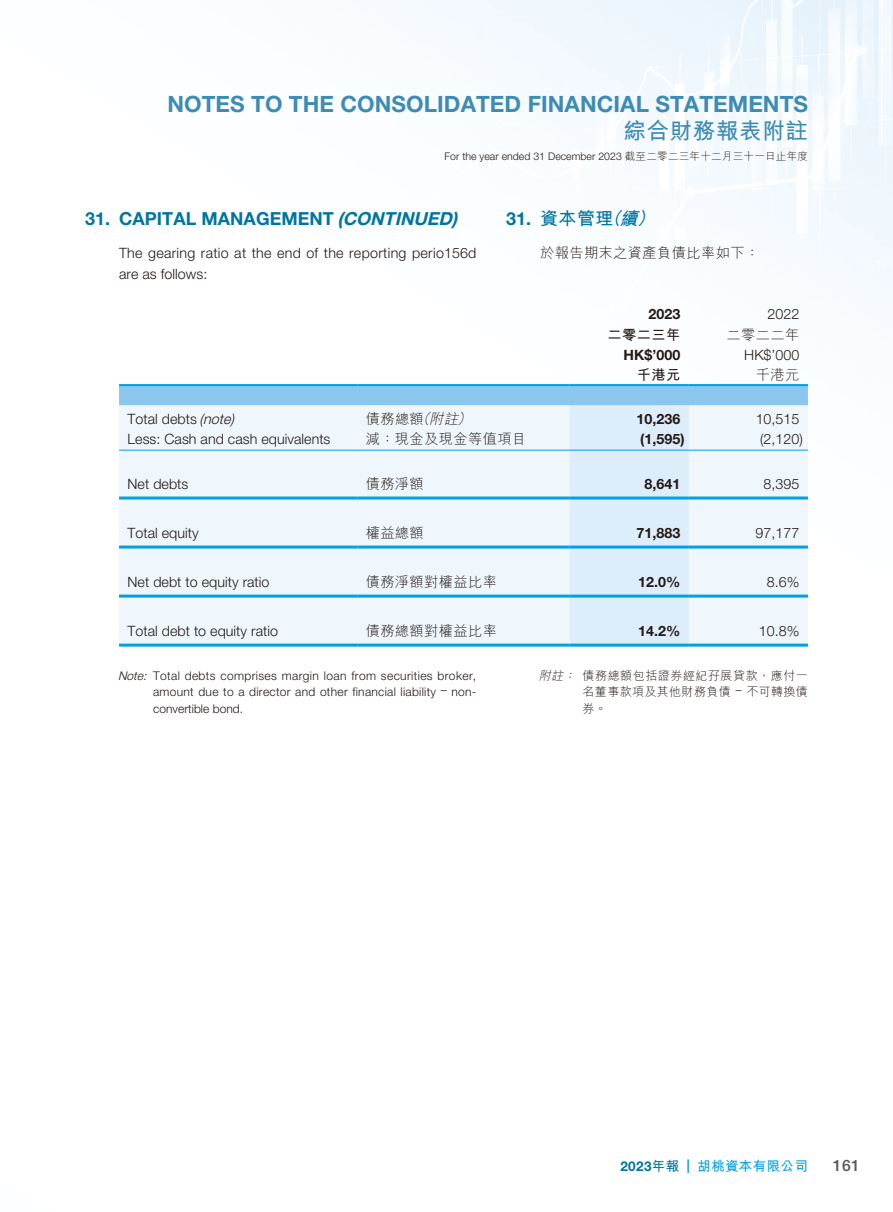
<style>
.page{position:relative;width:893px;height:1212px;background:#fff}
.page>*{position:absolute;margin:0;border:0;box-sizing:border-box;transform-origin:0 0}
.t1{font:700 22.5px "Helvetica Neue LT Std";letter-spacing:.005em;color:#3d8cb4}
.t2{font:700 22.5px "M Hei HK";letter-spacing:.03em;color:#3d8cb4}
.t3{font:700 18px "Helvetica Neue LT Std";letter-spacing:.005em;color:#0075a2}
.t4{font:700 18px "M Hei HK";color:#0075a2}
.t5{font:500 15.75px "Helvetica Neue LT Std";color:#595857}
.t6{font:300 14.25px/20.2px "Helvetica Neue LT Std";letter-spacing:.005em;color:#231916}
.t7{font:300 14.25px "M Hei HK";letter-spacing:.03em;color:#231916}
.t8{font:700 14.25px "Helvetica Neue LT Std";letter-spacing:.005em;color:#231916}
.t9{font:700 14.25px "M Hei HK";letter-spacing:.03em;color:#231916}
.t10{font:700 13.5px "M Hei HK";letter-spacing:.03em;color:#00a1e0}
.t11{font:300 12px/16.5px "Helvetica Neue LT Std";letter-spacing:.025em;color:#231916;text-align:justify}
.t12{font:300 12px/16.5px "M Hei HK";letter-spacing:.04em;color:#231916;text-align:justify}
.t13{font:300 10.5px "Helvetica Neue LT Std";letter-spacing:.005em;color:#231916}
.s1{font-family:"M Hei HK"}
.s2{font-style:italic}
.s3{font-family:"Helvetica Neue LT Std"}
.s4{font-family:"Helvetica Neue LT Std";color:#0075a2}
.s5{color:#0075a2}
</style>
<div class="page">
<img style="left:418px;top:0;width:475px;height:293px">
<svg style="left:119px;top:386px;width:689px;height:258px"></svg>
<hr style="left:119px;top:384px;width:238px;height:2px;background:#00a1e0">
<hr style="left:357px;top:384px;width:213px;height:2px;background:#00a1e0">
<hr style="left:570px;top:384px;width:119px;height:2px;background:#00a1e0">
<hr style="left:689px;top:384px;width:119px;height:2px;background:#00a1e0">
<hr style="left:119px;top:450px;width:238px;height:1px;background:#00a1e0">
<hr style="left:357px;top:450px;width:213px;height:1px;background:#00a1e0">
<hr style="left:570px;top:450px;width:119px;height:1px;background:#00a1e0">
<hr style="left:689px;top:450px;width:119px;height:1px;background:#00a1e0">
<hr style="left:119px;top:496px;width:238px;height:3px;background:#00a1e0">
<hr style="left:357px;top:496px;width:213px;height:3px;background:#00a1e0">
<hr style="left:570px;top:496px;width:119px;height:3px;background:#00a1e0">
<hr style="left:689px;top:496px;width:119px;height:3px;background:#00a1e0">
<hr style="left:119px;top:545px;width:238px;height:3px;background:#00a1e0">
<hr style="left:357px;top:545px;width:213px;height:3px;background:#00a1e0">
<hr style="left:570px;top:545px;width:119px;height:3px;background:#00a1e0">
<hr style="left:689px;top:545px;width:119px;height:3px;background:#00a1e0">
<hr style="left:119px;top:594px;width:238px;height:3px;background:#00a1e0">
<hr style="left:357px;top:594px;width:213px;height:3px;background:#00a1e0">
<hr style="left:570px;top:594px;width:119px;height:3px;background:#00a1e0">
<hr style="left:689px;top:594px;width:119px;height:3px;background:#00a1e0">
<hr style="left:119px;top:644px;width:238px;height:3px;background:#00a1e0">
<hr style="left:357px;top:644px;width:213px;height:3px;background:#00a1e0">
<hr style="left:570px;top:644px;width:119px;height:3px;background:#00a1e0">
<hr style="left:689px;top:644px;width:119px;height:3px;background:#00a1e0">
<h1 class="t1" style="left:167px;top:90px;width:642px">NOTES TO THE CONSOLIDATED FINANCIAL STATEMENTS</h1>
<h1 class="t2" style="left:623px;top:114px;width:186px">綜合財務報表附註</h1>
<p class="t13" style="left:444px;top:149px;width:365px">For the year ended 31 December 2023 <span class="s1">截至二零二三年十二月三十一日止年度</span></p>
<p class="t3" style="left:85px;top:208px;width:374px">31. CAPITAL MANAGEMENT <span class="s2">(CONTINUED)</span></p>
<p class="t6" style="left:119px;top:243px;width:359px">The gearing ratio at the end of the reporting perio156d are as follows:</p>
<p class="t4" style="left:506px;top:206px;width:156px"><span class="s3">31.</span> 資本管理<span class="s2">（續）</span></p>
<p class="t7" style="left:540px;top:246px;width:221px">於報告期末之資產負債比率如下：</p>
<p class="t8" style="left:649px;top:305px;width:33px">2023</p>
<p class="t6" style="left:768px;top:304px;width:33px">2022</p>
<p class="t9" style="left:607px;top:324px;width:74px">二零二三年</p>
<p class="t7" style="left:727px;top:327px;width:74px">二零二二年</p>
<p class="t8" style="left:624px;top:346px;width:58px">HK$’000</p>
<p class="t6" style="left:744px;top:344px;width:57px">HK$’000</p>
<p class="t9" style="left:637px;top:364px;width:45px">千港元</p>
<p class="t7" style="left:756px;top:367px;width:45px">千港元</p>
<p class="t6" style="left:128px;top:408px;width:108px">Total debts <span class="s2">(note)</span></p>
<p class="t7" style="left:366px;top:411px;width:110px">債務總額<span class="s2">（附註）</span></p>
<p class="t8" style="left:637px;top:410px;width:45px">10,236</p>
<p class="t6" style="left:756px;top:408px;width:45px">10,515</p>
<p class="t6" style="left:128px;top:429px;width:204px">Less: Cash and cash equivalents</p>
<p class="t7" style="left:366px;top:432px;width:162px">減：現金及現金等值項目</p>
<p class="t8" style="left:640px;top:430px;width:46px">(1,595)</p>
<p class="t6" style="left:760px;top:429px;width:44px">(2,120)</p>
<p class="t6" style="left:128px;top:474px;width:62px">Net debts</p>
<p class="t7" style="left:366px;top:477px;width:60px">債務淨額</p>
<p class="t8" style="left:644px;top:475px;width:37px">8,641</p>
<p class="t6" style="left:764px;top:474px;width:37px">8,395</p>
<p class="t6" style="left:128px;top:523px;width:73px">Total equity</p>
<p class="t7" style="left:366px;top:526px;width:60px">權益總額</p>
<p class="t8" style="left:637px;top:524px;width:45px">71,883</p>
<p class="t6" style="left:756px;top:523px;width:45px">97,177</p>
<p class="t6" style="left:128px;top:572px;width:143px">Net debt to equity ratio</p>
<p class="t7" style="left:366px;top:575px;width:133px">債務淨額對權益比率</p>
<p class="t8" style="left:638px;top:573px;width:44px">12.0%</p>
<p class="t6" style="left:767px;top:572px;width:34px">8.6%</p>
<p class="t6" style="left:128px;top:621px;width:152px">Total debt to equity ratio</p>
<p class="t7" style="left:366px;top:624px;width:133px">債務總額對權益比率</p>
<p class="t8" style="left:638px;top:622px;width:44px">14.2%</p>
<p class="t6" style="left:759px;top:621px;width:42px">10.8%</p>
<p class="t11" style="left:153px;top:667px;width:325px;text-indent:-35px"><span class="s2">Note:</span> Total debts comprises margin loan from securities broker, amount due to a director and other financial liability – non&shy;convertible bond.</p>
<p class="t12" style="left:583px;top:667px;width:227px;text-indent:-44px"><span class="s2">附註：</span>債務總額包括證券經紀孖展貸款、應付一名董事款項及其他財務負債 <sup>–</sup> 不可轉換債券。</p>
<p class="t10" style="left:620px;top:1156px;width:189px"><span class="s4">2023</span><span class="s5">年報</span> <span class="s3">|</span> 胡桃資本有限公司</p>
<p class="t5" style="left:833px;top:1156px;width:29px">161</p>
</div>
